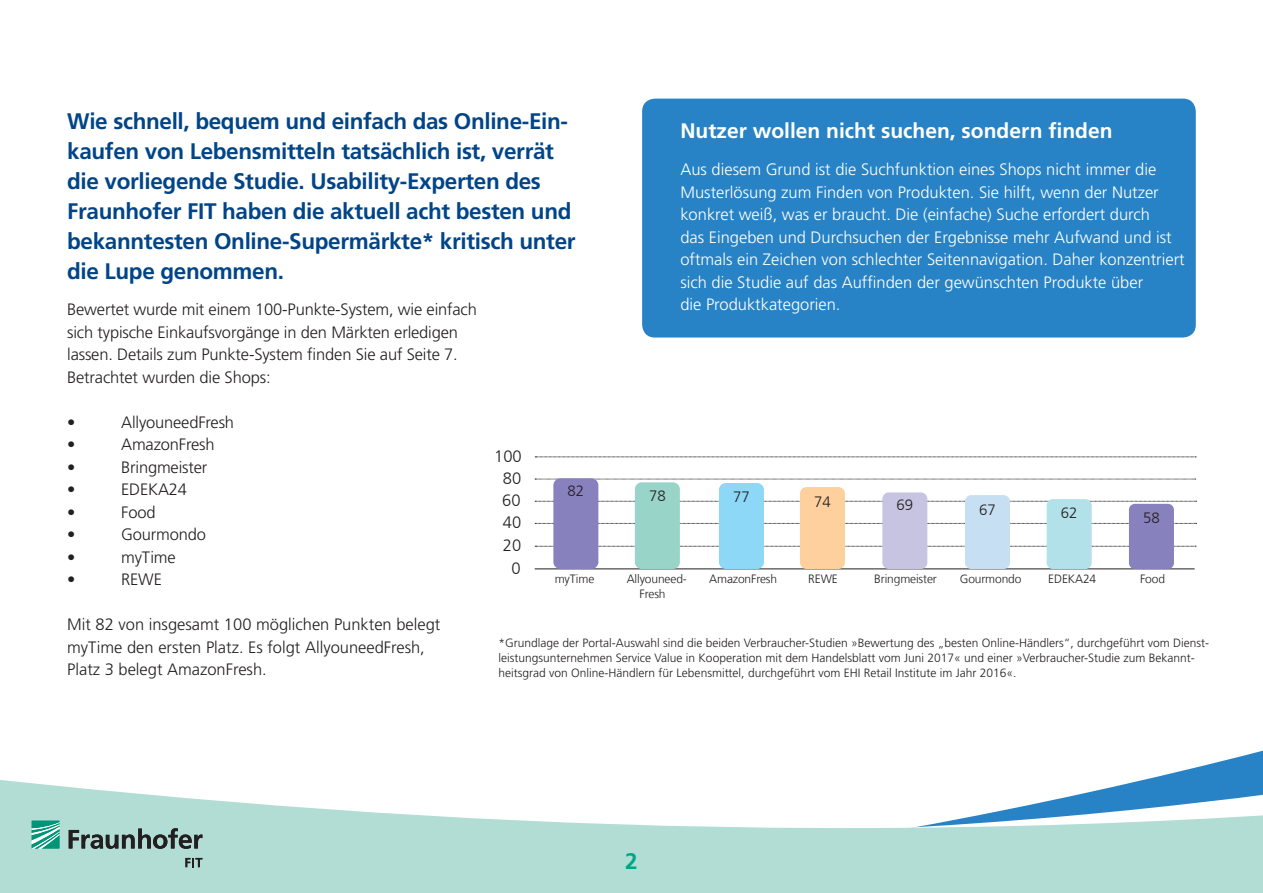
<style>
.page{position:relative;width:1263px;height:893px;background:#fff}
.page>*{position:absolute;margin:0;border:0;box-sizing:border-box;transform-origin:0 0}
.t1{font:700 22.5px/30px "Frutiger LT Com";letter-spacing:-.015em;color:#014588}
.t2{font:700 22.5px "Frutiger";color:#00a786}
.t3{font:700 21px "Frutiger LT Com";color:#fff}
.t4{font:300 16.5px/22.5px "Frutiger";color:#fff}
.t5{font:300 16.5px/22.5px "Frutiger";letter-spacing:-.01em;color:#231f20}
.t6{font:300 16.5px/22.5px "Frutiger LT Com";color:#231f20;text-align:right}
.t7{font:300 15px "Frutiger LT Com";color:#231f20}
.t8{font:300 12px/15px "Frutiger";color:#231f20}
.t9{font:300 12px "Frutiger LT Com";letter-spacing:-.01em;color:#231f20}
</style>
<div class="page">
<svg style="left:0;top:753px;width:1263px;height:140px;fill:#b1ddd4"></svg>
<div style="left:642px;top:99px;width:554px;height:239px;background:#2783c5;border-radius:13px"></div>
<svg style="left:32px;top:821px;width:28px;height:27px"></svg>
<svg style="left:69px;top:828px;width:133px;height:21px;background:#778f8a"></svg>
<svg style="left:185px;top:858px;width:17px;height:9px"></svg>
<svg style="left:535px;top:457px;width:661px;height:1px"></svg>
<svg style="left:535px;top:479px;width:661px;height:1px"></svg>
<svg style="left:535px;top:501px;width:661px;height:1px"></svg>
<svg style="left:535px;top:523px;width:661px;height:1px"></svg>
<svg style="left:535px;top:546px;width:661px;height:1px"></svg>
<hr style="left:535px;top:569px;width:660px;height:1px;background:#231f20">
<div style="left:553px;top:478px;width:45px;height:91px;background:#8781bd;border-radius:7px"></div>
<div style="left:635px;top:482px;width:45px;height:87px;background:#98d4c8;border-radius:7px"></div>
<div style="left:719px;top:483px;width:45px;height:86px;background:#8dd7f7;border-radius:7px"></div>
<div style="left:800px;top:487px;width:45px;height:82px;background:#fdd09e;border-radius:7px"></div>
<div style="left:882px;top:492px;width:45px;height:77px;background:#c6c4e1;border-radius:6px"></div>
<div style="left:965px;top:495px;width:45px;height:74px;background:#c7dff2;border-radius:6px"></div>
<div style="left:1047px;top:499px;width:45px;height:70px;background:#b3e1e9;border-radius:6px"></div>
<div style="left:1129px;top:504px;width:45px;height:65px;background:#8781bd;border-radius:6px"></div>
<p class="t1" style="left:67px;top:107px;width:510px">Wie schnell, bequem und einfach das Online-Ein&shy;kaufen von Lebensmitteln tatsächlich ist, verrät die vorliegende Studie. Usability-Experten des Fraunhofer FIT haben die aktuell acht besten und bekanntesten Online-Supermärkte* kritisch unter die Lupe genommen.</p>
<p class="t5" style="left:67px;top:298px;width:411px">Bewertet wurde mit einem 100-Punkte-System, wie einfach sich typische Einkaufsvorgänge in den Märkten erledigen lassen. Details zum Punkte-System finden Sie auf Seite 7.<br>Betrachtet wurden die Shops:</p>
<p class="t5" style="left:67px;top:411px;width:10px">•</p>
<p class="t5" style="left:121px;top:411px;width:114px">AllyouneedFresh</p>
<p class="t5" style="left:67px;top:433px;width:10px">•</p>
<p class="t5" style="left:121px;top:433px;width:95px">AmazonFresh</p>
<p class="t5" style="left:67px;top:456px;width:10px">•</p>
<p class="t5" style="left:121px;top:456px;width:88px">Bringmeister</p>
<p class="t5" style="left:67px;top:478px;width:10px">•</p>
<p class="t5" style="left:121px;top:478px;width:67px">EDEKA24</p>
<p class="t5" style="left:67px;top:501px;width:10px">•</p>
<p class="t5" style="left:121px;top:501px;width:36px">Food</p>
<p class="t5" style="left:67px;top:523px;width:10px">•</p>
<p class="t5" style="left:121px;top:523px;width:86px">Gourmondo</p>
<p class="t5" style="left:67px;top:546px;width:10px">•</p>
<p class="t5" style="left:121px;top:546px;width:56px">myTime</p>
<p class="t5" style="left:67px;top:568px;width:10px">•</p>
<p class="t5" style="left:121px;top:568px;width:42px">REWE</p>
<p class="t5" style="left:67px;top:613px;width:375px">Mit 82 von insgesamt 100 möglichen Punkten belegt myTime den ersten Platz. Es folgt AllyouneedFresh,<br>Platz 3 belegt AmazonFresh.</p>
<p class="t3" style="left:680px;top:118px;width:434px">Nutzer wollen nicht suchen, sondern finden</p>
<p class="t4" style="left:680px;top:158px;width:506px">Aus diesem Grund ist die Suchfunktion eines Shops nicht immer die Musterlösung zum Finden von Produkten. Sie hilft, wenn der Nutzer konkret weiß, was er braucht. Die (einfache) Suche erfordert durch<br>das Eingeben und Durchsuchen der Ergebnisse mehr Aufwand und ist oftmals ein Zeichen von schlechter Seitennavigation. Daher konzentriert sich die Studie auf das Auffinden der gewünschten Produkte über<br>die Produktkategorien.</p>
<p class="t6" style="left:494px;top:445px;width:29px">100<br>80<br>60<br>40<br>20<br>0</p>
<p class="t7" style="left:567px;top:482px;width:18px">82</p>
<p class="t7" style="left:649px;top:487px;width:18px">78</p>
<p class="t7" style="left:733px;top:488px;width:18px">77</p>
<p class="t7" style="left:814px;top:493px;width:18px">74</p>
<p class="t7" style="left:896px;top:496px;width:18px">69</p>
<p class="t7" style="left:979px;top:501px;width:18px">67</p>
<p class="t7" style="left:1061px;top:504px;width:18px">62</p>
<p class="t7" style="left:1143px;top:509px;width:18px">58</p>
<p class="t9" style="left:555px;top:572px;width:41px">myTime</p>
<p class="t9" style="left:627px;top:572px;width:62px">Allyouneed-</p>
<p class="t9" style="left:709px;top:572px;width:69px">AmazonFresh</p>
<p class="t9" style="left:808px;top:572px;width:31px">REWE</p>
<p class="t9" style="left:874px;top:572px;width:64px">Bringmeister</p>
<p class="t9" style="left:960px;top:572px;width:63px">Gourmondo</p>
<p class="t9" style="left:1048px;top:572px;width:49px">EDEKA24</p>
<p class="t9" style="left:1140px;top:572px;width:26px">Food</p>
<p class="t9" style="left:640px;top:587px;width:27px">Fresh</p>
<p class="t8" style="left:498px;top:636px;width:712px">*Grundlage der Portal-Auswahl sind die beiden Verbraucher-Studien »Bewertung des „besten Online-Händlers“, durchgeführt vom Dienst&shy;leistungsunternehmen Service Value in Kooperation mit dem Handelsblatt vom Juni 2017« und einer »Verbraucher-Studie zum Bekannt&shy;heitsgrad von Online-Händlern für Lebensmittel, durchgeführt vom EHI Retail Institute im Jahr 2016«.</p>
<h1 class="t2" style="left:625px;top:848px;width:14px">2</h1>
</div>
